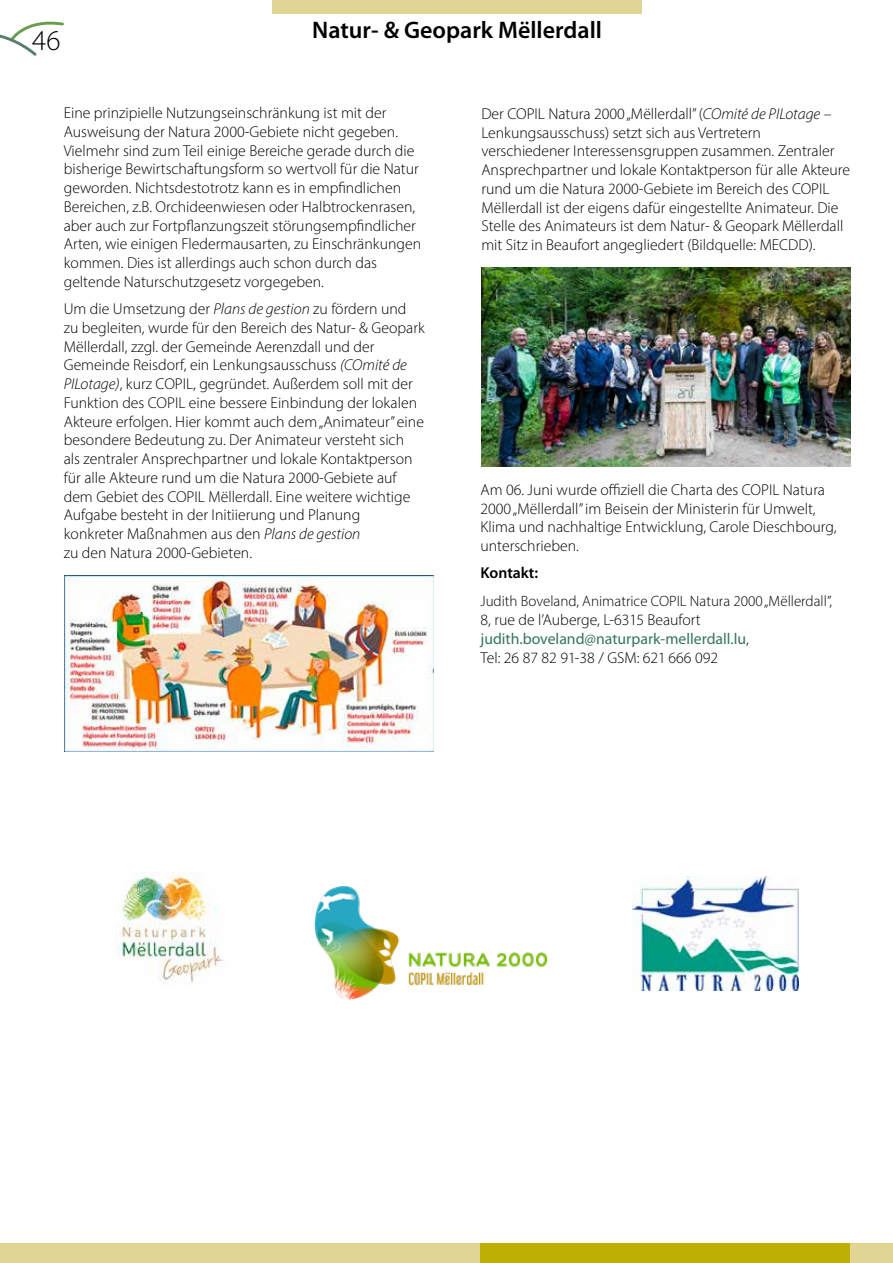
<style>
.page{position:relative;width:893px;height:1263px;background:#fff}
.page>*{position:absolute;margin:0;border:0;box-sizing:border-box;transform-origin:0 0}
.t1{font:300 28.95px "Myriad Pro";color:#000}
.t2{font:600 24px "Myriad Pro";color:#000}
.t3{font:300 15.75px/18.8px "Myriad Pro";color:#000}
.t4{font:600 15.75px "Myriad Pro";color:#000}
.t5{font:300 15px "Myriad Pro";color:#000}
.s1{font-style:italic}
.s2{font-weight:400;color:#34745f}
</style>
<div class="page">
<svg style="left:0;top:21px;width:64px;height:35px"></svg>
<div style="left:272px;top:0;width:370px;height:14px;background:#e0d592"></div>
<div style="left:0;top:1243px;width:893px;height:20px;background:#e0d592"></div>
<div style="left:480px;top:1243px;width:370px;height:20px;background:#bdaf03"></div>
<img style="left:481px;top:268px;width:369px;height:198px">
<img style="left:64px;top:576px;width:370px;height:176px">
<img style="left:315px;top:886px;width:232px;height:113px">
<img style="left:632px;top:876px;width:166px;height:115px">
<img style="left:116px;top:872px;width:108px;height:112px">
<h1 class="t1" style="left:32px;top:23px;width:30px">46</h1>
<h2 class="t2" style="left:312px;top:17px;width:291px">Natur- &amp; Geopark Mëllerdall</h2>
<p class="t3" style="left:64px;top:103px;width:359px">Eine prinzipielle Nutzungseinschränkung ist mit der Ausweisung der Natura 2000-Gebiete nicht gegeben.<br>Vielmehr sind zum Teil einige Bereiche gerade durch die bisherige Bewirtschaftungsform so wertvoll für die Natur geworden. Nichtsdestotrotz kann es in empfindlichen Bereichen, z.B. Orchideenwiesen oder Halbtrockenrasen, aber auch zur Fortpflanzungszeit störungsempfindlicher Arten, wie einigen Fledermausarten, zu Einschränkungen kommen. Dies ist allerdings auch schon durch das geltende Naturschutzgesetz vorgegeben.</p>
<p class="t3" style="left:64px;top:299px;width:362px">Um die Umsetzung der <span class="s1">Plans de gestion</span> zu fördern und zu begleiten, wurde für den Bereich des Natur- &amp; Geopark Mëllerdall, zzgl. der Gemeinde Aerenzdall und der Gemeinde Reisdorf, ein Lenkungsausschuss <span class="s1">(COmité de PILotage)</span>, kurz COPIL, gegründet. Außerdem soll mit der Funktion des COPIL eine bessere Einbindung der lokalen Akteure erfolgen. Hier kommt auch dem „Animateur” eine besondere Bedeutung zu. Der Animateur versteht sich<br>als zentraler Ansprechpartner und lokale Kontaktperson für alle Akteure rund um die Natura 2000-Gebiete auf dem Gebiet des COPIL Mëllerdall. Eine weitere wichtige Aufgabe besteht in der Initiierung und Planung<br>konkreter Maßnahmen aus den <span class="s1">Plans de gestion<br></span>zu den Natura 2000-Gebieten.</p>
<p class="t3" style="left:481px;top:104px;width:370px">Der COPIL Natura 2000 „Mëllerdall” (<span class="s1">COmité de PILotage</span> – Lenkungsausschuss) setzt sich aus Vertretern verschiedener Interessensgruppen zusammen. Zentraler Ansprechpartner und lokale Kontaktperson für alle Akteure rund um die Natura 2000-Gebiete im Bereich des COPIL Mëllerdall ist der eigens dafür eingestellte Animateur. Die Stelle des Animateurs ist dem Natur- &amp; Geopark Mëllerdall mit Sitz in Beaufort angegliedert (Bildquelle: MECDD).</p>
<p class="t3" style="left:480px;top:480px;width:357px">Am 06. Juni wurde offiziell die Charta des COPIL Natura 2000 „Mëllerdall” im Beisein der Ministerin für Umwelt, Klima und nachhaltige Entwicklung, Carole Dieschbourg, unterschrieben.</p>
<p class="t4" style="left:480px;top:564px;width:59px">Kontakt:</p>
<p class="t5" style="left:480px;top:592px;width:353px">Judith Boveland, Animatrice COPIL Natura 2000 „Mëllerdall”,</p>
<p class="t3" style="left:480px;top:610px;width:270px">8, rue de l’Auberge, L-6315 Beaufort <span class="s2">judith.boveland@naturpark-mellerdall.lu</span>,<br>Tel: 26 87 82 91-38 / GSM: 621 666 092</p>
</div>
